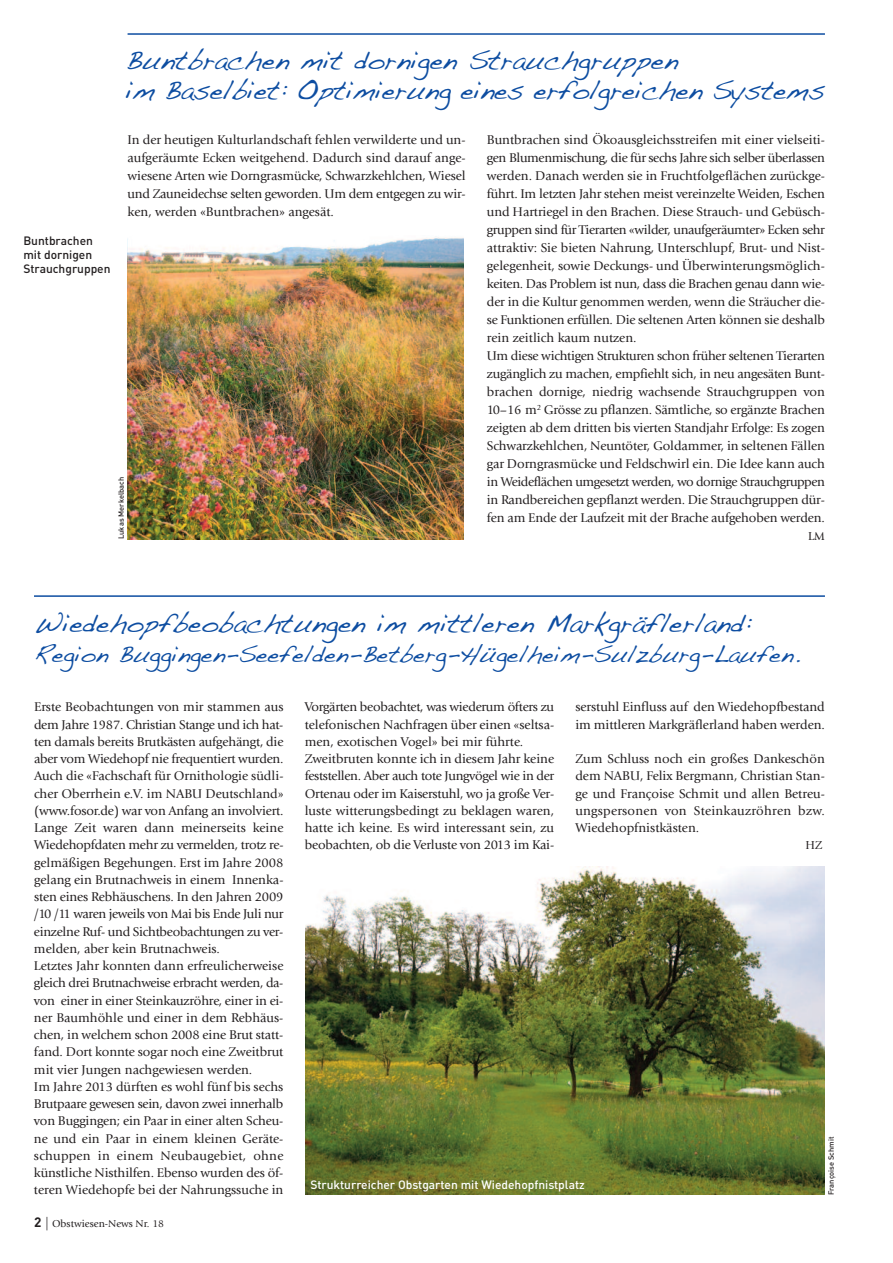
<style>
.page{position:relative;width:893px;height:1263px;background:#fff}
.page>*{position:absolute;margin:0;border:0;box-sizing:border-box;transform-origin:0 0}
.t1{font:27px/30px "Handwriting Dakota";color:#0d4da1}
.t2{font:24px "Handwriting Dakota";color:#0d4da1}
.t3{font:13.2px/17.2px "Giovanni";letter-spacing:-.01em;color:#231f20}
.t4{font:500 12px "DIN";color:#fff}
.t5{font:500 12px/14.4px "DIN";color:#231f20}
.t6{font:12px "Giovanni";color:#231f20}
.t7{font:10.5px "Giovanni";color:#231f20}
.t8{font:500 7.5px "DIN";color:#231f20}
.s1{font-family:"DIN";font-weight:700;font-size:13.5px}
.s2{font-size:13.5px}
</style>
<div class="page">
<img style="left:305px;top:866px;width:520px;height:329px">
<hr style="left:128px;top:33px;width:697px;height:2px;background:#0d4da1">
<img style="left:128px;top:236px;width:336px;height:303px">
<hr style="left:34px;top:595px;width:791px;height:2px;background:#0d4da1">
<p class="t5" style="left:23px;top:233px;width:89px">Buntbrachen mit dornigen<br>Strauchgruppen</p>
<h1 class="t1" style="left:125px;top:45px;width:701px">Buntbrachen mit dornigen Strauchgruppen<br>im Baselbiet: Optimierung eines erfolgreichen Systems</h1>
<p class="t3" style="left:128px;top:132px;width:340px;line-height:18px;text-align:justify">In der heutigen Kulturlandschaft fehlen verwilderte und un&shy;aufgeräumte Ecken weitgehend. Dadurch sind darauf ange&shy;wiesene Arten wie Dorngrasmücke, Schwarzkehlchen, Wiesel und Zauneidechse selten geworden. Um dem entgegen zu wir&shy;ken, werden «Buntbrachen» angesät.</p>
<p class="t3" style="left:487px;top:132px;width:340px;line-height:18px">Buntbrachen sind Ökoausgleichsstreifen mit einer vielseiti&shy;gen Blumenmischung, die für sechs Jahre sich selber überlassen werden. Danach werden sie in Fruchtfolgeflächen zurückge&shy;führt. Im letzten Jahr stehen meist vereinzelte Weiden, Eschen und Hartriegel in den Brachen. Diese Strauch- und Gebüsch&shy;gruppen sind für Tierarten «wilder, unaufgeräumter» Ecken sehr attraktiv: Sie bieten Nahrung, Unterschlupf, Brut- und Nist&shy;gelegenheit, sowie Deckungs- und Überwinterungsmöglich&shy;keiten. Das Problem ist nun, dass die Brachen genau dann wie&shy;der in die Kultur genommen werden, wenn die Sträucher die&shy;se Funktionen erfüllen. Die seltenen Arten können sie deshalb rein zeitlich kaum nutzen.<br>Um diese wichtigen Strukturen schon früher seltenen Tierarten zugänglich zu machen, empfiehlt sich, in neu angesäten Bunt&shy;brachen dornige, niedrig wachsende Strauchgruppen von 10–16 m<sup>2</sup> Grösse zu pflanzen. Sämtliche, so ergänzte Brachen zeigten ab dem dritten bis vierten Standjahr Erfolge: Es zogen Schwarzkehlchen, Neuntöter, Goldammer, in seltenen Fällen gar Dorngrasmücke und Feldschwirl ein. Die Idee kann auch in Weideflächen umgesetzt werden, wo dornige Strauchgruppen in Randbereichen gepflanzt werden. Die Strauchgruppen dür&shy;fen am Ende der Laufzeit mit der Brache aufgehoben werden.</p>
<p class="t6" style="left:808px;top:531px;width:18px">LM</p>
<p class="t8" style="left:117px;top:539px;width:63px;rotate:-90deg">Lukas Merkelbach</p>
<h1 class="t1" style="left:34px;top:607px;width:719px">Wiedehopfbeobachtungen im mittleren Markgräflerland:</h1>
<h2 class="t2" style="left:34px;top:639px;width:767px">Region Buggingen-Seefelden-Betberg-Hügelheim-Sulzburg-Laufen.</h2>
<p class="t3" style="left:34px;top:699px;width:251px">Erste Beobachtungen von mir stammen aus dem Jahre 1987. Christian Stange und ich hat&shy;ten damals bereits Brutkästen aufgehängt, die aber vom Wiedehopf nie frequentiert wurden.<br>Auch die «Fachschaft für Ornithologie südli&shy;cher Oberrhein e.V. im NABU Deutschland» (www.fosor.de) war von Anfang an involviert.<br>Lange Zeit waren dann meinerseits keine Wiedehopfdaten mehr zu vermelden, trotz re&shy;gelmäßigen Begehungen. Erst im Jahre 2008 gelang ein Brutnachweis in einem Innenka&shy;sten eines Rebhäuschens. In den Jahren 2009 /10 /11 waren jeweils von Mai bis Ende Juli nur einzelne Ruf- und Sichtbeobachtungen zu ver&shy;melden, aber kein Brutnachweis.<br>Letztes Jahr konnten dann erfreulicherweise gleich drei Brutnachweise erbracht werden, da&shy;von einer in einer Steinkauzröhre, einer in ei&shy;ner Baumhöhle und einer in dem Rebhäus&shy;chen, in welchem schon 2008 eine Brut statt&shy;fand. Dort konnte sogar noch eine Zweitbrut mit vier Jungen nachgewiesen werden.<br>Im Jahre 2013 dürften es wohl fünf bis sechs Brutpaare gewesen sein, davon zwei innerhalb von Buggingen; ein Paar in einer alten Scheu&shy;ne und ein Paar in einem kleinen Geräte&shy;schuppen in einem Neubaugebiet, ohne künstliche Nisthilfen. Ebenso wurden des öf&shy;teren Wiedehopfe bei der Nahrungssuche in</p>
<p class="t3" style="left:305px;top:699px;width:251px">Vorgärten beobachtet, was wiederum öfters zu telefonischen Nachfragen über einen «seltsa&shy;men, exotischen Vogel» bei mir führte.<br>Zweitbruten konnte ich in diesem Jahr keine feststellen. Aber auch tote Jungvögel wie in der Ortenau oder im Kaiserstuhl, wo ja große Ver&shy;luste witterungsbedingt zu beklagen waren, hatte ich keine. Es wird interessant sein, zu beobachten, ob die Verluste von 2013 im Kai-</p>
<p class="t3" style="left:575px;top:699px;width:251px">serstuhl Einfluss auf den Wiedehopfbestand im mittleren Markgräflerland haben werden.</p>
<p class="t3" style="left:575px;top:751px;width:251px;text-align:justify">Zum Schluss noch ein großes Dankeschön dem NABU, Felix Bergmann, Christian Stan&shy;ge und Françoise Schmit und allen Betreu&shy;ungspersonen von Steinkauzröhren bzw.<br>Wiedehopfnistkästen.</p>
<p class="t6" style="left:805px;top:841px;width:18px">HZ</p>
<p class="t8" style="left:827px;top:1195px;width:60px;rotate:-90deg">Françoise Schmit</p>
<p class="t4" style="left:310px;top:1177px;width:276px">Strukturreicher Obstgarten mit Wiedehopfnistplatz</p>
<p class="t7" style="left:34px;top:1219px;width:131px"><span class="s1">2</span> <span class="s2">|</span> Obstwiesen-News Nr. 18</p>
</div>
